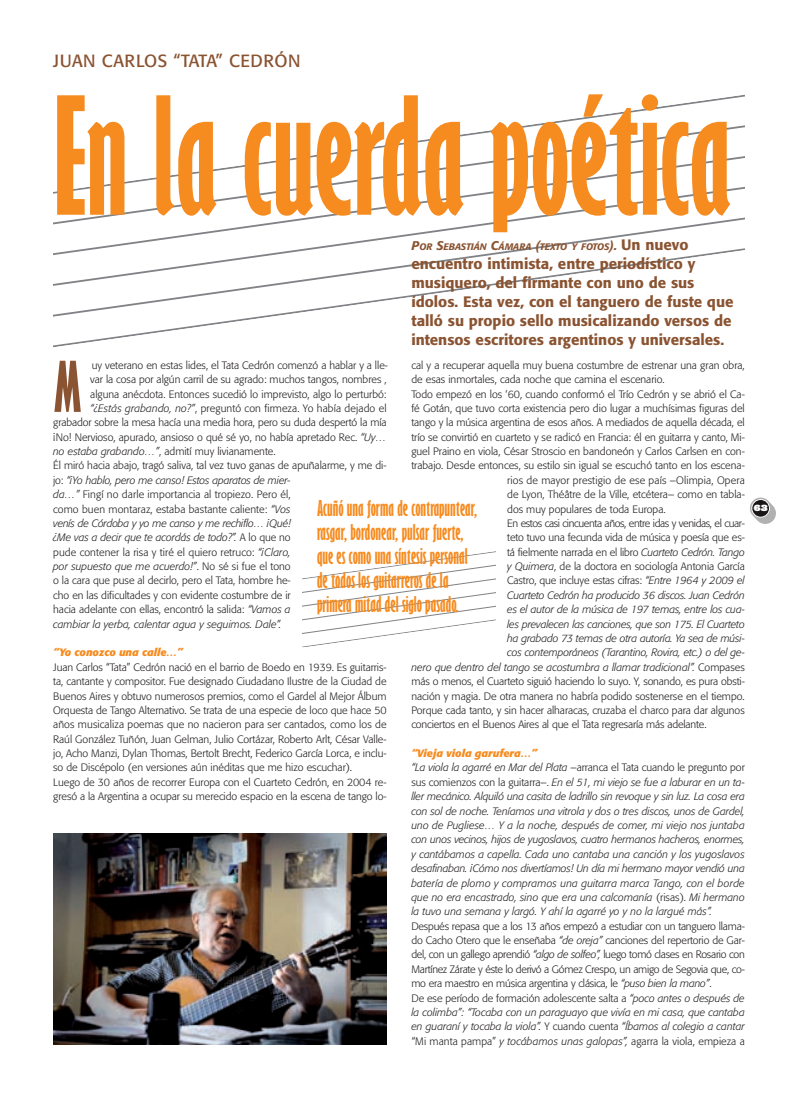
<style>
.page{position:relative;width:798px;height:1099px;background:#fff}
.page>*{position:absolute;margin:0;border:0;box-sizing:border-box;transform-origin:0 0}
.t1{font:700 extra-condensed 150px "Gill Sans";color:#f68b1f}
.t2{font:700 extra-condensed 64.25px "Gill Sans";color:#8a5331}
.t3{font:700 extra-condensed 20px/24px "Gill Sans";color:#f68b1f}
.t4{font:17.5px "Formata";letter-spacing:.03em;color:#8a5331}
.t5{font:500 15px/18.8px "Formata";color:#8a5331}
.t6{font:300 10.62px/14.4px "Formata";color:#231f20}
.t7{font:italic 300 10.62px/14.4px "Formata";letter-spacing:-.005em;color:#231f20}
.t8{font:300 10.62px "Formata";letter-spacing:-.035em;color:#231f20}
.t9{font:italic 700 10.62px "Formata";color:#f68b1f}
.t10{font:italic 500 9.38px "Formata";color:#8a5331}
.t11{font:8.75px "Big Mummy";color:#fff}
.s1{font-size:12.5px}
.s2{font-style:normal;font-size:15px}
.s3{font-style:italic}
.s4{font-style:normal}
.s5{font-weight:700;color:#f68b1f}
</style>
<div class="page">
<svg style="left:388px;top:114px;width:356px;height:31px"></svg>
<svg style="left:53px;top:145px;width:691px;height:202px"></svg>
<svg style="left:303px;top:551px;width:192px;height:95px"></svg>
<img style="left:53px;top:833px;width:333px;height:211px">
<svg style="left:750px;top:497px;width:25px;height:27px"></svg>
<svg style="left:751px;top:499px;width:18px;height:18px"></svg>
<div style="left:752px;top:500px;width:16px;height:16px;background:#1a1516;border-radius:50%"></div>
<h3 class="t4" style="left:53px;top:54px;width:249px">JUAN CARLOS “TATA” CEDRÓN</h3>
<h1 class="t1" style="left:53px;top:75px;width:680px">En la cuerda poética</h1>
<p class="t10" style="left:411px;top:243px;width:278px"><span class="s1">P</span>OR <span class="s1">S</span>EBASTIÁN <span class="s1">C</span>ÁMARA <span class="s1">(</span>TEXTO Y FOTOS<span class="s1">).</span> <span class="s2">Un nuevo</span></p>
<h3 class="t5" style="left:411px;top:256px;width:323px">encuentro intimista, entre periodístico y musiquero, del firmante con uno de sus ídolos. Esta vez, con el tanguero de fuste que talló su propio sello musicalizando versos de intensos escritores argentinos y universales.</h3>
<p class="t6" style="left:411px;top:358px;width:335px">cal y a recuperar aquella muy buena costumbre de estrenar una gran obra,</p>
<p class="t6" style="left:411px;top:373px;width:255px">de esas inmortales, cada noche que camina el escenario.</p>
<p class="t6" style="left:411px;top:387px;width:335px">Todo empezó en los ‘60, cuando conformó el Trío Cedrón y se abrió el Ca-</p>
<p class="t6" style="left:411px;top:402px;width:335px">fé Gotán, que tuvo corta existencia pero dio lugar a muchísimas figuras del</p>
<p class="t6" style="left:411px;top:416px;width:335px">tango y la música argentina de esos años. A mediados de aquella década, el</p>
<p class="t6" style="left:411px;top:430px;width:335px">trío se convirtió en cuarteto y se radicó en Francia: él en guitarra y canto, Mi-</p>
<p class="t6" style="left:411px;top:445px;width:335px">guel Praino en viola, César Stroscio en bandoneón y Carlos Carlsen en con-</p>
<p class="t6" style="left:411px;top:459px;width:335px">trabajo. Desde entonces, su estilo sin igual se escuchó tanto en los escena-</p>
<p class="t6" style="left:507px;top:473px;width:239px">rios de mayor prestigio de ese país –Olimpia, Opera</p>
<p class="t6" style="left:507px;top:488px;width:239px">de Lyon, Théâtre de la Ville, etcétera– como en tabla-</p>
<p class="t6" style="left:507px;top:502px;width:160px">dos muy populares de toda Europa.</p>
<p class="t8" style="left:507px;top:518px;width:239px">En estos casi cincuenta años, entre idas y venidas, el cuar-</p>
<p class="t6" style="left:507px;top:531px;width:239px">teto tuvo una fecunda vida de música y poesía que es-</p>
<p class="t6" style="left:507px;top:545px;width:239px">tá fielmente narrada en el libro <span class="s3">Cuarteto Cedrón. Tango</span></p>
<p class="t6" style="left:507px;top:560px;width:239px"><span class="s3">y Quimera</span>, de la doctora en sociología Antonia García</p>
<p class="t6" style="left:507px;top:574px;width:239px">Castro, que incluye estas cifras: <span class="s3">“Entre 1964 y 2009 el</span></p>
<p class="t7" style="left:507px;top:588px;width:239px">Cuarteto Cedrón ha producido 36 discos. Juan Cedrón</p>
<p class="t7" style="left:507px;top:603px;width:239px">es el autor de la música de 197 temas, entre los cua-</p>
<p class="t7" style="left:507px;top:617px;width:239px">les prevalecen las canciones, que son 175. El Cuarteto</p>
<p class="t7" style="left:507px;top:632px;width:239px">ha grabado 73 temas de otra autoría. Ya sea de músi-</p>
<p class="t7" style="left:507px;top:646px;width:239px">cos contemporáneos (Tarantino, Rovira, etc.) o del ge-</p>
<p class="t7" style="left:411px;top:660px;width:335px">nero que dentro del tango se acostumbra a llamar tradicional”. <span class="s4">Compases</span></p>
<p class="t6" style="left:411px;top:675px;width:335px">más o menos, el Cuarteto siguió haciendo lo suyo. Y, sonando, es pura obsti-</p>
<p class="t6" style="left:411px;top:689px;width:335px">nación y magia. De otra manera no habría podido sostenerse en el tiempo.</p>
<p class="t6" style="left:411px;top:703px;width:335px">Porque cada tanto, y sin hacer alharacas, cruzaba el charco para dar algunos</p>
<p class="t6" style="left:411px;top:718px;width:296px">conciertos en el Buenos Aires al que el Tata regresaría más adelante.</p>
<p class="t7" style="left:411px;top:747px;width:335px"><span class="s5">“Vieja viola garufera…”<br></span>“La viola la agarré en Mar del Plata <span class="s4">–arranca el Tata cuando le pregunto por sus comienzos con la guitarra–.</span> En el 51, mi viejo se fue a laburar en un ta&shy;ller mecánico. Alquiló una casita de ladrillo sin revoque y sin luz. La cosa era con sol de noche. Teníamos una vitrola y dos o tres discos, unos de Gardel, uno de Pugliese… Y a la noche, después de comer, mi viejo nos juntaba con unos vecinos, hijos de yugoslavos, cuatro hermanos hacheros, enormes, y cantábamos a capella. Cada uno cantaba una canción y los yugoslavos desafinaban. ¡Cómo nos divertíamos! Un día mi hermano mayor vendió una batería de plomo y compramos una guitarra marca Tango, con el borde que no era encastrado, sino que era una calcomanía <span class="s4">(risas).</span> Mi hermano la tuvo una semana y largó. Y ahí la agarré yo y no la largué más”.</p>
<p class="t6" style="left:411px;top:919px;width:335px">Después repasa que a los 13 años empezó a estudiar con un tanguero llama&shy;do Cacho Otero que le enseñaba <span class="s3">“de oreja”</span> canciones del repertorio de Gar&shy;del, con un gallego aprendió <span class="s3">“algo de solfeo”,</span> luego tomó clases en Rosario con Martínez Zárate y éste lo derivó a Gómez Crespo, un amigo de Segovia que, co&shy;mo era maestro en música argentina y clásica, le <span class="s3">“puso bien la mano”</span>.<br>De ese período de formación adolescente salta a <span class="s3">“poco antes o después de la colimba”: “Tocaba con un paraguayo que vivía en mi casa, que cantaba en guaraní y tocaba la viola”.</span> Y cuando cuenta <span class="s3">“Íbamos al colegio a cantar </span>“Mi manta pampa” <span class="s3">y tocábamos unas galopas”,</span> agarra la viola, empieza a</p>
<h2 class="t2" style="left:53px;top:352px;width:30px">M</h2>
<p class="t6" style="left:92px;top:358px;width:298px">uy veterano en estas lides, el Tata Cedrón comenzó a hablar y a lle-</p>
<p class="t6" style="left:90px;top:373px;width:298px">var la cosa por algún carril de su agrado: muchos tangos, nombres ,</p>
<p class="t6" style="left:90px;top:387px;width:298px">alguna anécdota. Entonces sucedió lo imprevisto, algo lo perturbó:</p>
<p class="t6" style="left:90px;top:402px;width:298px"><span class="s3">“¿Estás grabando, no?”</span>, preguntó con firmeza. Yo había dejado el</p>
<p class="t6" style="left:53px;top:416px;width:335px">grabador sobre la mesa hacía una media hora, pero su duda despertó la mía</p>
<p class="t6" style="left:53px;top:430px;width:335px">¡No! Nervioso, apurado, ansioso o qué sé yo, no había apretado Rec. <span class="s3">“Uy…</span></p>
<p class="t6" style="left:53px;top:445px;width:224px"><span class="s3">no estaba grabando…”</span>, admití muy livianamente.</p>
<p class="t6" style="left:53px;top:459px;width:335px">Él miró hacia abajo, tragó saliva, tal vez tuvo ganas de apuñalarme, y me di-</p>
<p class="t7" style="left:53px;top:473px;width:239px"><span class="s4">jo:</span> “¡Yo hablo, pero me canso! Estos aparatos de mier-</p>
<p class="t6" style="left:53px;top:488px;width:239px"><span class="s3">da…”</span> Fingí no darle importancia al tropiezo. Pero él,</p>
<p class="t6" style="left:53px;top:502px;width:239px">como buen montaraz, estaba bastante caliente: <span class="s3">“Vos</span></p>
<p class="t7" style="left:53px;top:517px;width:239px">venís de Córdoba y yo me canso y me rechiflo… ¡Qué!</p>
<p class="t7" style="left:53px;top:531px;width:239px">¿Me vas a decir que te acordás de todo?”. <span class="s4">A lo que no</span></p>
<p class="t6" style="left:53px;top:545px;width:239px">pude contener la risa y tiré el quiero retruco: <span class="s3">“¡Claro,</span></p>
<p class="t7" style="left:53px;top:560px;width:239px">por supuesto que me acuerdo!”<span class="s4">. No sé si fue el tono</span></p>
<p class="t6" style="left:53px;top:574px;width:239px">o la cara que puse al decirlo, pero el Tata, hombre he-</p>
<p class="t6" style="left:53px;top:588px;width:239px">cho en las dificultades y con evidente costumbre de ir</p>
<p class="t6" style="left:53px;top:603px;width:239px">hacia adelante con ellas, encontró la salida: <span class="s3">“Vamos a</span></p>
<p class="t7" style="left:53px;top:617px;width:230px">cambiar la yerba, calentar agua y seguimos. Dale”.</p>
<p class="t9" style="left:53px;top:648px;width:131px">“Yo conozco una calle…”</p>
<p class="t6" style="left:53px;top:660px;width:335px">Juan Carlos “Tata” Cedrón nació en el barrio de Boedo en 1939. Es guitarris&shy;ta, cantante y compositor. Fue designado Ciudadano Ilustre de la Ciudad de Buenos Aires y obtuvo numerosos premios, como el Gardel al Mejor Álbum Orquesta de Tango Alternativo. Se trata de una especie de loco que hace 50 años musicaliza poemas que no nacieron para ser cantados, como los de Raúl González Tuñón, Juan Gelman, Julio Cortázar, Roberto Arlt, César Valle&shy;jo, Acho Manzi, Dylan Thomas, Bertolt Brecht, Federico García Lorca, e inclu&shy;so de Discépolo (en versiones aún inéditas que me hizo escuchar).<br>Luego de 30 años de recorrer Europa con el Cuarteto Cedrón, en 2004 re&shy;gresó a la Argentina a ocupar su merecido espacio en la escena de tango lo-</p>
<h3 class="t3" style="left:317px;top:497px;width:161px">Acuñó una forma de contrapuntear, rasgar, bordonear, pulsar fuerte, que es como una síntesis personal de todos los guitarreros de la primera mitad del siglo pasado.</h3>
<p class="t11" style="left:753px;top:502px;width:16px">63</p>
</div>
